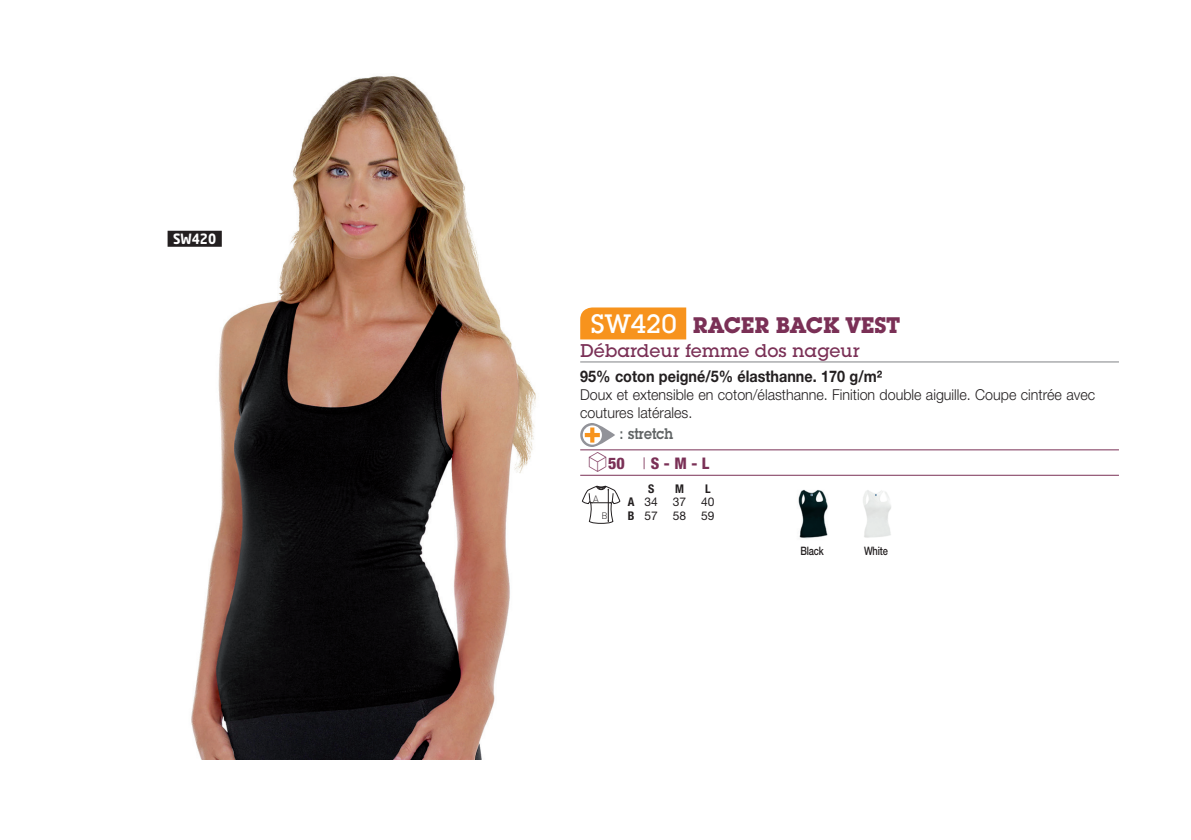
<style>
.page{position:relative;width:1191px;height:840px;background:#fff}
.page>*{position:absolute;margin:0;border:0;box-sizing:border-box;transform-origin:0 0}
.t1{font:700 22px "Lubalin Graph Std";color:#7a3056}
.t2{font:500 18px "Lubalin Graph Std";color:#7a3056}
.t3{font:700 16px "Helvetica Neue LT";color:#231f20;scale:.9 1}
.t4{font:800 condensed 16px "Helvetica Neue LT";color:#7a3056}
.t5{font:300 15px/18px "Helvetica Neue LT";color:#231f20;scale:.95 1}
.t6{font:600 15px "Lubalin Graph Std";color:#5f6364;scale:.9 1}
.t7{font:700 14px "Neo Sans Std";color:#fff;scale:.9 1}
.t8{font:12px "Helvetica Neue LT";color:#231f20}
.t9{font:700 condensed 12px "Helvetica Neue LT";color:#231f20}
.t10{font:500 11.6px "Helvetica Neue LT";letter-spacing:-.02em;color:#231f20;scale:.8 1}
.t11{font:300 9.2px "DIN";color:#231f20}
.s1{font-weight:500;font-size:26px;color:#fff}
.s2{font-family:"Linotype Shapeshifter";font-weight:400;font-stretch:normal;font-size:26px}
.s3{font-weight:300}
.s4{font-weight:700;font-stretch:condensed}
</style>
<div class="page">
<img style="left:167px;top:76px;width:369px;height:682px">
<hr style="left:580px;top:361px;width:539px;height:1px;background:#808285">
<hr style="left:580px;top:449px;width:539px;height:1px;background:#7a3056">
<hr style="left:580px;top:474px;width:539px;height:1px;background:#7a3056">
<div style="left:580px;top:307px;width:106px;height:32px;background:#f7931d"></div>
<svg style="left:580px;top:423px;width:35px;height:24px"></svg>
<svg style="left:583px;top:425px;width:19px;height:19px"></svg>
<svg style="left:585px;top:427px;width:15px;height:15px"></svg>
<svg style="left:582px;top:485px;width:38px;height:38px"></svg>
<div style="left:168px;top:230px;width:54px;height:16px;background:#231f20"></div>
<div style="left:762px;top:608px;width:158px;height:62px;border:1px solid #fff;border-radius:28px"></div>
<img style="left:863px;top:490px;width:28px;height:48px">
<img style="left:798px;top:489px;width:30px;height:50px">
<p class="t7" style="left:173px;top:230px;width:49px">SW420</p>
<h1 class="t1" style="left:591px;top:310px;width:310px"><span class="s1">SW420</span> RACER BACK VEST</h1>
<p class="t2" style="left:580px;top:339px;width:281px">Débardeur femme dos nageur</p>
<p class="t3" style="left:580px;top:366px;width:337px">95% coton peigné/5% élasthanne. 170 g/m²</p>
<p class="t5" style="left:580px;top:385px;width:543px">Doux et extensible en coton/élasthanne. Finition double aiguille. Coupe cintrée avec coutures latérales.</p>
<p class="t6" style="left:619px;top:423px;width:61px">: stretch</p>
<p class="t4" style="left:587px;top:453px;width:124px"><span class="s2">S</span>50 <span class="s3">|</span> S - M - L</p>
<p class="t11" style="left:593px;top:492px;width:7px">A</p>
<p class="t11" style="left:601px;top:510px;width:8px">B</p>
<p class="t9" style="left:648px;top:481px;width:8px">S</p>
<p class="t9" style="left:675px;top:481px;width:10px">M</p>
<p class="t9" style="left:705px;top:481px;width:7px">L</p>
<p class="t8" style="left:627px;top:494px;width:32px"><span class="s4">A</span> 34</p>
<p class="t8" style="left:673px;top:494px;width:15px">37</p>
<p class="t8" style="left:701px;top:494px;width:15px">40</p>
<p class="t8" style="left:627px;top:508px;width:32px"><span class="s4">B</span> 57</p>
<p class="t8" style="left:673px;top:508px;width:15px">58</p>
<p class="t8" style="left:701px;top:508px;width:15px">59</p>
<p class="t10" style="left:800px;top:543px;width:31px">black</p>
<p class="t10" style="left:864px;top:543px;width:31px">white</p>
</div>
